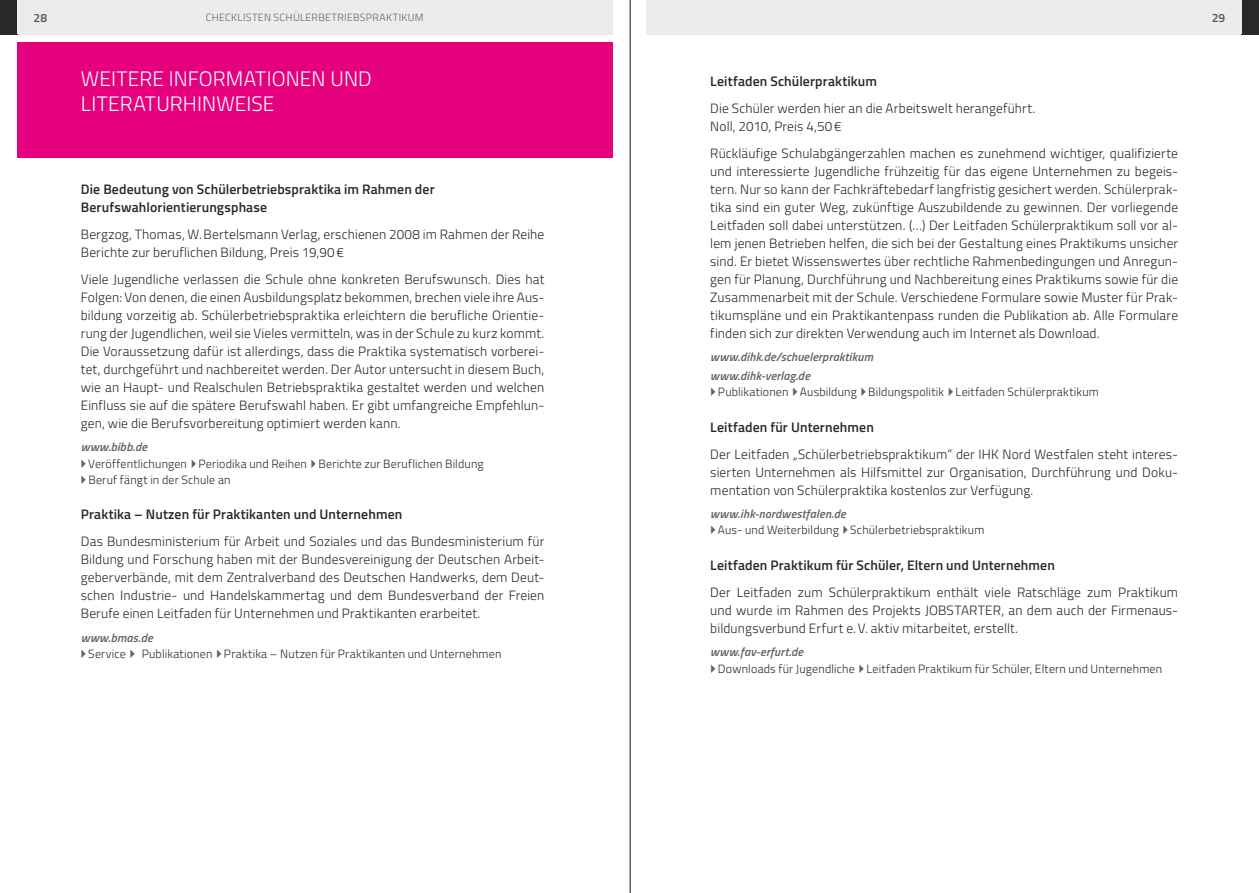
<style>
.page{position:relative;width:1259px;height:893px;background:#fff}
.page>*{position:absolute;margin:0;border:0;box-sizing:border-box;transform-origin:0 0}
.t1{font:300 21px/25.2px "Titillium";color:#fff}
.t2{font:600 13.8px/18px "Titillium";letter-spacing:.01em;color:#282827}
.t3{font:300 13.5px/18px "Titillium";letter-spacing:.01em;color:#282827}
.t4{font:300 12px "Titillium";letter-spacing:.015em;color:#282827}
.t5{font:italic 600 12px/18.6px "Titillium";letter-spacing:.015em;color:#636362}
.t6{font:600 12px "Titillium";color:#565656}
.t7{font:300 10.5px "Titillium";letter-spacing:.03em;color:#636362}
.s1{color:#636362}
</style>
<div class="page">
<div style="left:17px;top:43px;width:595px;height:115px;background:#e6007d"></div>
<div style="left:81px;top:0;width:531px;height:34px;background:#ececed"></div>
<div style="left:646px;top:0;width:532px;height:34px;background:#ececed"></div>
<div style="left:1178px;top:0;width:81px;height:34px;background:#ececed"></div>
<div style="left:0;top:0;width:81px;height:34px;background:#ececed"></div>
<div style="left:0;top:0;width:17px;height:34px;background:#282827"></div>
<div style="left:1242px;top:0;width:17px;height:34px;background:#282827"></div>
<hr style="left:629px;top:0;width:2px;height:893px;background:#636362">
<p class="t6" style="left:34px;top:8px;width:15px">28</p>
<p class="t7" style="left:206px;top:10px;width:219px">Checklisten Schülerbetriebspraktikum</p>
<p class="t6" style="left:1211px;top:8px;width:15px">29</p>
<h1 class="t1" style="left:81px;top:65px;width:289px">Weitere I nformationen und<br>Literaturhinweise</h1>
<p class="t2" style="left:81px;top:180px;width:355px">Die Bedeutung von Schülerbetriebspraktika im Rahmen der<br>Berufswahlorientierungsphase</p>
<p class="t3" style="left:81px;top:225px;width:465px">Bergzog, Thomas, W. Bertelsmann Verlag, erschienen 2008 im Rahmen der Reihe<br>Berichte zur beruflichen Bildung, Preis 19,90€</p>
<p class="t3" style="left:81px;top:270px;width:465px;text-align:justify">Viele Jugendliche verlassen die Schule ohne konkreten Berufswunsch. Dies hat Folgen: Von denen, die einen Ausbildungsplatz bekommen, brechen viele ihre Aus&shy;bildung vorzeitig ab. Schülerbetriebspraktika erleichtern die berufliche Orientie&shy;rung der Jugendlichen, weil sie Vieles vermitteln, was in der Schule zu kurz kommt.<br>Die Voraussetzung dafür ist allerdings, dass die Praktika systematisch vorberei&shy;tet, durchgeführt und nachbereitet werden. Der Autor untersucht in diesem Buch, wie an Haupt- und Realschulen Betriebspraktika gestaltet werden und welchen Einfluss sie auf die spätere Berufswahl haben. Er gibt umfangreiche Empfehlun&shy;gen, wie die Berufsvorbereitung optimiert werden kann.</p>
<p class="t5" style="left:81px;top:437px;width:68px">www.bibb.de</p>
<p class="t4" style="left:77px;top:455px;width:408px"><span class="s1">✔</span>Veröffentlichungen<span class="s1">✔</span>Periodika und Reihen<span class="s1">✔</span>Berichte zur Beruflichen Bildung</p>
<p class="t4" style="left:77px;top:471px;width:156px"><span class="s1">✔</span>Beruf fängt in der Schule an</p>
<p class="t2" style="left:81px;top:505px;width:323px">Praktika – N utzen für Praktikanten und Unternehmen</p>
<p class="t3" style="left:81px;top:532px;width:465px;text-align:justify">Das Bundesministerium für Arbeit und Soziales und das Bundesministerium für Bildung und Forschung haben mit der Bundesvereinigung der Deutschen Arbeit&shy;geberverbände, mit dem Zentralverband des Deutschen Handwerks, dem Deut&shy;schen I ndustrie- und Handelskammertag und dem Bundesverband der Freien Berufe einen Leitfaden für U nternehmen und Praktikanten erarbeitet.</p>
<p class="t5" style="left:81px;top:628px;width:73px">www.bmas.de</p>
<p class="t4" style="left:77px;top:645px;width:426px"><span class="s1">✔</span>Service<span class="s1">✔</span> Publikationen<span class="s1">✔</span>Praktika – N utzen für Praktikanten und U nternehmen</p>
<p class="t2" style="left:710px;top:72px;width:168px">Leitfaden Schülerpraktikum</p>
<p class="t3" style="left:710px;top:99px;width:326px">Die Schüler werden hier an die Arbeitswelt herangeführt.<br>Noll, 2010, Preis 4,50€</p>
<p class="t3" style="left:710px;top:144px;width:469px;text-align:justify">Rückläufige Schulabgängerzahlen machen es zunehmend wichtiger, qualifizierte und interessierte Jugendliche frühzeitig für das eigene U nternehmen zu begeis&shy;tern. N ur so kann der Fachkräftebedarf langfristig gesichert werden. Schülerprak&shy;tika sind ein guter Weg, zukünftige Auszubildende zu gewinnen. Der vorliegende Leitfaden soll dabei unterstützen. (…) Der Leitfaden Schülerpraktikum soll vor al&shy;lem jenen Betrieben helfen, die sich bei der Gestaltung eines Praktikums unsicher sind. Er bietet Wissenswertes über rechtliche Rahmenbedingungen und Anregun&shy;gen für Planung, Durchführung und Nachbereitung eines Praktikums sowie für die Zusammenarbeit mit der Schule. Verschiedene Formulare sowie M uster für Prak&shy;tikumspläne und ein Praktikantenpass runden die Publikation ab. Alle Formulare finden sich zur direkten Verwendung auch im I nternet als Download.</p>
<p class="t5" style="left:710px;top:347px;width:164px">www.dihk.de/schuelerpraktikum www.dihk-verlag.de</p>
<p class="t4" style="left:706px;top:383px;width:394px"><span class="s1">✔</span>Publikationen<span class="s1">✔</span>Ausbildung<span class="s1">✔</span>Bildungspolitik<span class="s1">✔</span>Leitfaden Schülerpraktikum</p>
<p class="t2" style="left:710px;top:417px;width:165px">Leitfaden für Unternehmen</p>
<p class="t3" style="left:710px;top:444px;width:276px">Der Leitfaden „Schülerbetriebspraktikum“ der IHK</p>
<p class="t3" style="left:710px;top:444px;width:469px;text-align:justify;text-indent:292px">N ord Westfalen steht interes&shy;sierten U nternehmen als H ilfsmittel zur Organisation, Durchführung und Doku&shy;mentation von Schülerpraktika kostenlos zur Verfügung.</p>
<p class="t5" style="left:710px;top:504px;width:137px">www.ihk-nordwestfalen.de</p>
<p class="t4" style="left:706px;top:521px;width:280px"><span class="s1">✔</span>Aus- und Weiterbildung<span class="s1">✔</span>Schülerbetriebspraktikum</p>
<p class="t2" style="left:710px;top:555px;width:346px">Leitfaden Praktikum für Schüler, Eltern und Unternehmen</p>
<p class="t3" style="left:710px;top:583px;width:469px">Der Leitfaden zum Schülerpraktikum enthält viele Ratschläge zum Praktikum und wurde im Rahmen des Projekts JOBSTARTER</p>
<p class="t3" style="left:710px;top:601px;width:467px;text-indent:291px">, an dem auch der Firmenaus&shy;bildungsverbund Erfurt e. V. aktiv mitarbeitet, erstellt.</p>
<p class="t5" style="left:710px;top:642px;width:94px">www.fav-erfurt.de</p>
<p class="t4" style="left:706px;top:660px;width:458px"><span class="s1">✔</span>Downloads für Jugendliche<span class="s1">✔</span>Leitfaden Praktikum für Schüler, Eltern und U nternehmen</p>
</div>
